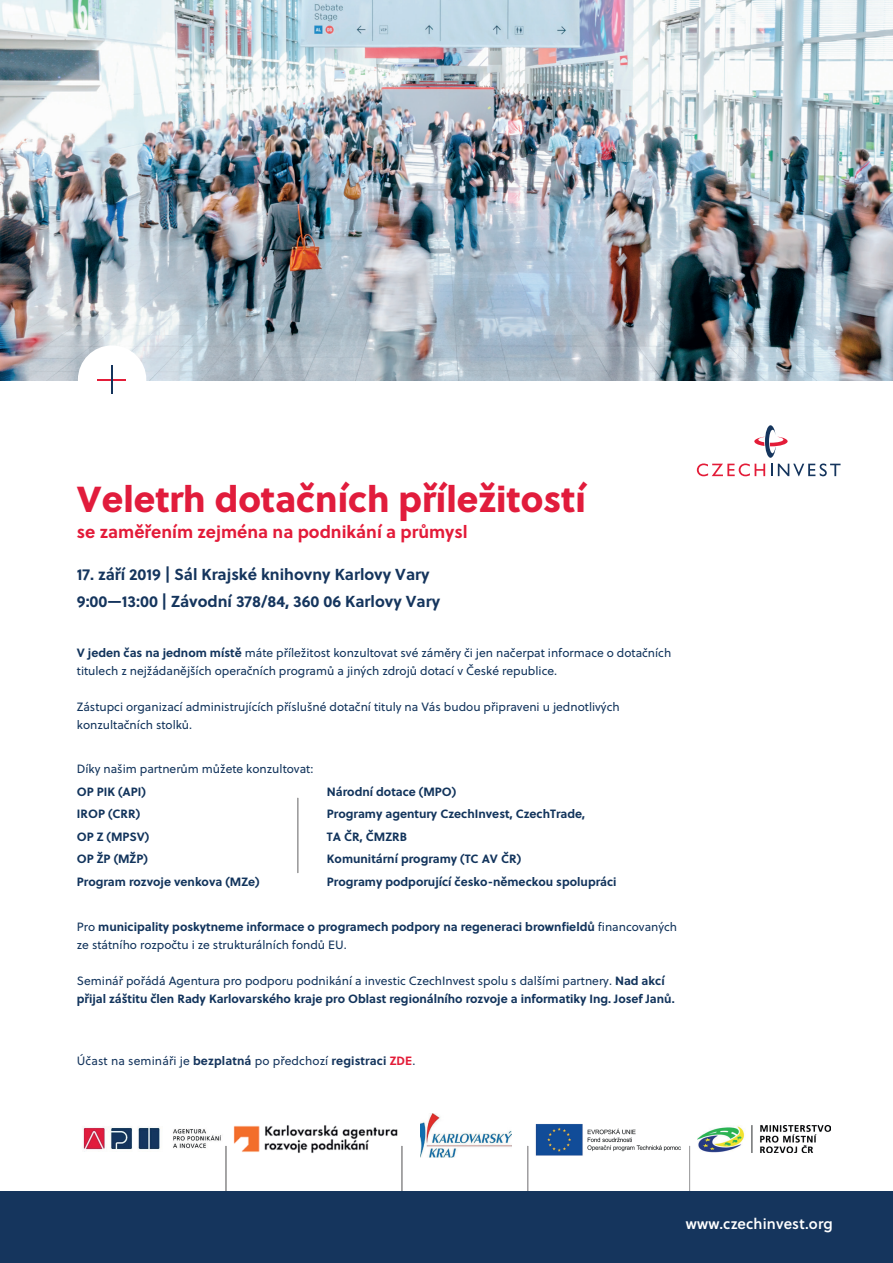
<style>
.page{position:relative;width:893px;height:1263px;background:#fff}
.page>*{position:absolute;margin:0;border:0;box-sizing:border-box;transform-origin:0 0}
.t1{font:36.15px "Soleil Xb";color:#e11c3c}
.t2{font:700 17.4px "Soleil";color:#e31b39}
.t3{font:700 15.9px/27.2px "Soleil";color:#15355d}
.t4{font:15px "Soleil Sb";letter-spacing:.01em;color:#fff}
.t5{font:700 12px/22.5px "Soleil";color:#12345c}
.t6{font:12px/18px "Soleil";color:#12345c}
.t7{font:12px "Soleil";letter-spacing:.01em;color:#15355d}
.s1{font-weight:700}
.s2{font-weight:400}
.s3{font-weight:700;color:#e31c38}
</style>
<div class="page">
<img style="left:0;top:0;width:893px;height:381px">
<svg style="left:697px;top:425px;width:143px;height:51px"></svg>
<div style="left:78px;top:345px;width:68px;height:69px;background:#fff;border-radius:50%"></div>
<svg style="left:97px;top:365px;width:29px;height:29px"></svg>
<img style="left:83px;top:1126px;width:143px;height:30px">
<img style="left:535px;top:1124px;width:146px;height:32px">
<img style="left:421px;top:1113px;width:91px;height:44px">
<img style="left:233px;top:1125px;width:165px;height:28px">
<img style="left:698px;top:1125px;width:132px;height:27px">
<hr style="left:226px;top:1145px;width:1px;height:54px;background:#c9cacc">
<hr style="left:401px;top:1145px;width:1px;height:54px;background:#c9cacc">
<hr style="left:297px;top:797px;width:1px;height:76px;background:#c9cacc">
<hr style="left:527px;top:1145px;width:1px;height:54px;background:#c9cacc">
<hr style="left:689px;top:1145px;width:1px;height:54px;background:#c9cacc">
<div style="left:0;top:1191px;width:893px;height:72px;background:#15355d"></div>
<h1 class="t1" style="left:77px;top:470px;width:510px">Veletrh dotačních příležitostí</h1>
<h2 class="t2" style="left:77px;top:518px;width:392px">se zaměřením zejména na podnikání a průmysl</h2>
<h3 class="t3" style="left:77px;top:560px;width:365px">17. září 2019 | Sál Krajské knihovny Karlovy Vary<br>9:00—13:00 | Závodní 378/84, 360 06 Karlovy Vary</h3>
<p class="t6" style="left:77px;top:643px;width:596px"><span class="s1">V jeden čas na jednom místě</span> máte příležitost konzultovat své záměry či jen načerpat informace o dotačních titulech z nejžádanějších operačních programů a jiných zdrojů dotací v České republice.</p>
<p class="t6" style="left:77px;top:697px;width:544px">Zástupci organizací administrujících příslušné dotační tituly na Vás budou připraveni u jednotlivých konzultačních stolků.</p>
<p class="t6" style="left:77px;top:760px;width:238px">Díky našim partnerům můžete konzultovat:</p>
<p class="t5" style="left:77px;top:779px;width:184px">OP PIK (API)<br>IROP (CRR)<br>OP Z (MPSV)<br>OP ŽP (MŽP)<br>Program rozvoje venkova (MZe)</p>
<p class="t5" style="left:327px;top:779px;width:291px">Národní dotace (MPO)<br>Programy agentury CzechInvest, CzechTrade,<br>TA ČR, ČMZRB<br>Komunitární programy (TC AV ČR)<br>Programy podporující česko-německou spolupráci</p>
<p class="t5" style="left:77px;top:917px;width:602px;line-height:18px"><span class="s2">Pro</span> municipality poskytneme informace o programech podpory na regeneraci brownfieldů <span class="s2">financovaných ze státního rozpočtu i ze strukturálních fondů EU.</span></p>
<p class="t5" style="left:77px;top:971px;width:599px;line-height:18px"><span class="s2">Seminář pořádá Agentura pro podporu podnikání a investic CzechInvest spolu s dalšími partnery.</span> Nad akcí přijal záštitu člen Rady Karlovarského kraje pro Oblast regionálního rozvoje a informatiky Ing. Josef Janů.</p>
<p class="t7" style="left:77px;top:1051px;width:340px">Účast na semináři je <span class="s1">bezplatná</span> po předchozí <span class="s1">registraci</span> <span class="s3">ZDE</span>.</p>
<p class="t4" style="left:686px;top:1212px;width:149px">www.czechinvest.org</p>
</div>
